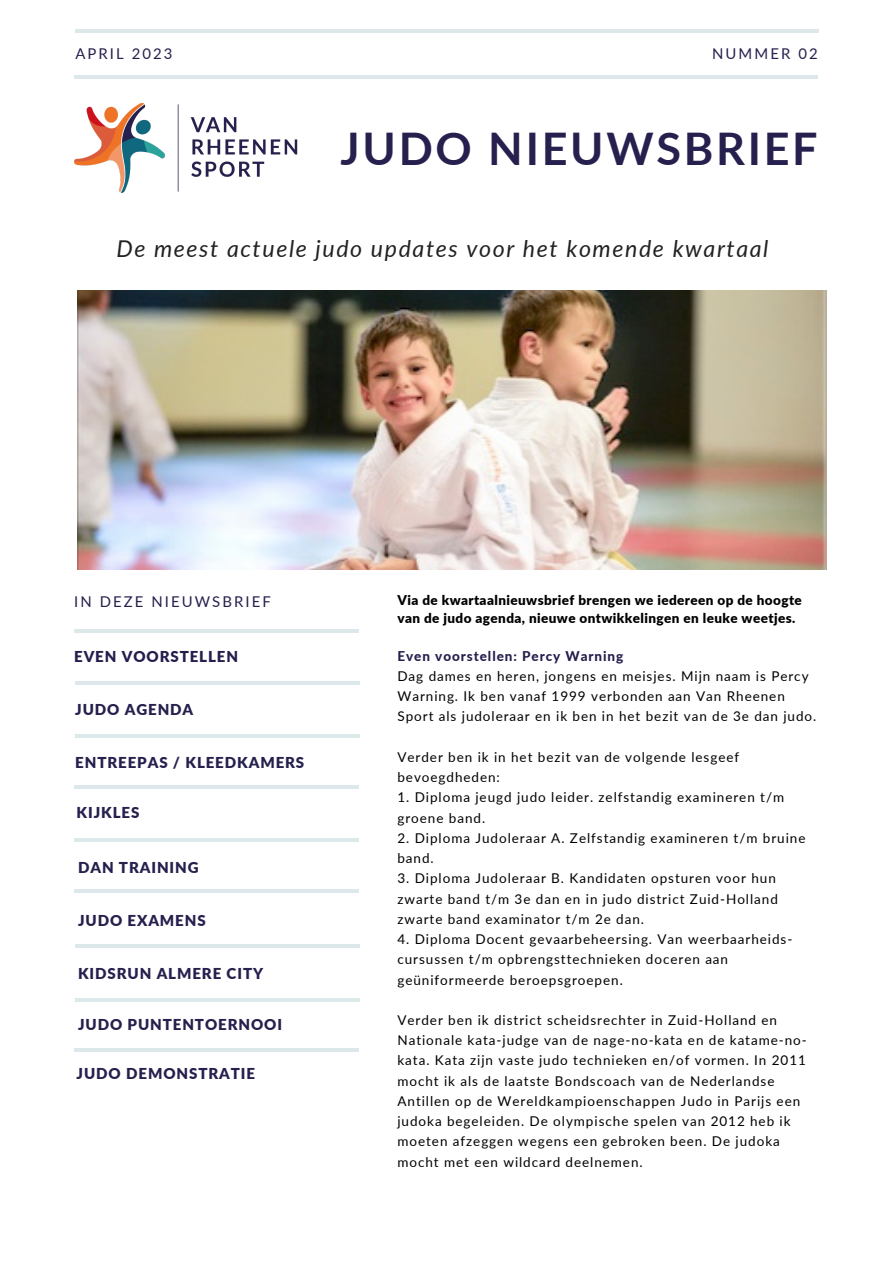
<style>
.page{position:relative;width:893px;height:1264px;background:#fff}
.page>*{position:absolute;margin:0;border:0;box-sizing:border-box;transform-origin:0 0}
.t1{font:700 45px "Lato";letter-spacing:.06em;color:#25204d}
.t2{font:italic 23.1px "Lato";letter-spacing:.07em;color:#222}
.t3{font:900 15px "Lato";letter-spacing:.06em;color:#25204d}
.t4{font:900 15px "Lato";letter-spacing:.06em;color:#241e4d}
.t5{font:14.85px "Lato";letter-spacing:.14em;color:#25204d}
.t6{font:13.5px/20.2px "Lato";letter-spacing:.07em;color:#000}
.t7{font:900 13.5px/18px "Lato";letter-spacing:.03em;color:#000}
.t8{font:800 13.5px "Lato";letter-spacing:.07em;color:#241e4d}
</style>
<div class="page">
<img style="left:78px;top:290px;width:748px;height:279px">
<hr style="left:74px;top:75px;width:743px;height:3px;background:#0e6171">
<hr style="left:75px;top:29px;width:743px;height:4px;background:#dee8eb">
<hr style="left:75px;top:681px;width:285px;height:4px;background:#dce8ea">
<hr style="left:75px;top:734px;width:285px;height:4px;background:#dce8ea">
<hr style="left:75px;top:838px;width:284px;height:3px;background:#0e6171">
<hr style="left:75px;top:889px;width:284px;height:4px;background:#dce8ea">
<hr style="left:75px;top:629px;width:284px;height:4px;background:#dce8ea">
<img style="left:74px;top:104px;width:224px;height:88px">
<svg style="left:75px;top:785px;width:284px;height:3px"></svg>
<hr style="left:75px;top:998px;width:285px;height:3px;background:#0e6171">
<hr style="left:75px;top:944px;width:285px;height:3px;background:#0e6171">
<hr style="left:74px;top:1048px;width:284px;height:3px;background:#0e6171">
<p class="t5" style="left:75px;top:44px;width:99px">APRIL 2023</p>
<p class="t5" style="left:712px;top:44px;width:107px">NUMMER 02</p>
<h1 class="t1" style="left:340px;top:120px;width:478px">JUDO NIEUWSBRIEF</h1>
<h2 class="t2" style="left:116px;top:235px;width:653px">De meest actuele judo updates voor het komende kwartaal</h2>
<p class="t5" style="left:74px;top:592px;width:198px">IN DEZE NIEUWSBRIEF</p>
<p class="t4" style="left:74px;top:647px;width:165px">EVEN VOORSTELLEN</p>
<p class="t3" style="left:75px;top:700px;width:119px">JUDO AGENDA</p>
<p class="t3" style="left:75px;top:752px;width:230px">ENTREEPAS / KLEEDKAMERS</p>
<p class="t3" style="left:77px;top:803px;width:64px">KIJKLES</p>
<p class="t3" style="left:78px;top:857px;width:122px">DAN TRAINING</p>
<p class="t3" style="left:78px;top:911px;width:129px">JUDO EXAMENS</p>
<p class="t3" style="left:78px;top:963px;width:186px">KIDSRUN ALMERE CITY</p>
<p class="t3" style="left:78px;top:1015px;width:205px">JUDO PUNTENTOERNOOI</p>
<p class="t3" style="left:77px;top:1064px;width:180px">JUDO DEMONSTRATIE</p>
<p class="t7" style="left:397px;top:590px;width:406px">Via de kwartaalnieuwsbrief brengen we iedereen op de hoogte van de judo agenda, nieuwe ontwikkelingen en leuke weetjes.</p>
<p class="t8" style="left:397px;top:647px;width:227px">Even voorstellen: Percy Warning</p>
<p class="t6" style="left:397px;top:665px;width:420px">Dag dames en heren, jongens en meisjes. Mijn naam is Percy<br>Warning. Ik ben vanaf 1999 verbonden aan Van Rheenen<br>Sport als judoleraar en ik ben in het bezit van de 3e dan judo.</p>
<p class="t6" style="left:397px;top:746px;width:343px">Verder ben ik in het bezit van de volgende lesgeef bevoegdheden:</p>
<p class="t6" style="left:397px;top:787px;width:388px">1. Diploma jeugd judo leider. zelfstandig examineren t/m groene band.</p>
<p class="t6" style="left:397px;top:827px;width:409px">2. Diploma Judoleraar A. Zelfstandig examineren t/m bruine band.</p>
<p class="t6" style="left:397px;top:868px;width:382px">3. Diploma Judoleraar B. Kandidaten opsturen voor hun zwarte band t/m 3e dan en in judo district Zuid-Holland zwarte band examinator t/m 2e dan.</p>
<p class="t6" style="left:397px;top:928px;width:396px">4. Diploma Docent gevaarbeheersing. Van weerbaarheids&shy;cursussen t/m opbrengsttechnieken doceren aan geüniformeerde beroepsgroepen.</p>
<p class="t6" style="left:397px;top:1009px;width:411px">Verder ben ik district scheidsrechter in Zuid-Holland en Nationale kata-judge van de nage-no-kata en de katame-no&shy;kata. Kata zijn vaste judo technieken en/of vormen. In 2011 mocht ik als de laatste Bondscoach van de Nederlandse Antillen op de Wereldkampioenschappen Judo in Parijs een judoka begeleiden. De olympische spelen van 2012 heb ik moeten afzeggen wegens een gebroken been. De judoka mocht met een wildcard deelnemen.</p>
</div>
